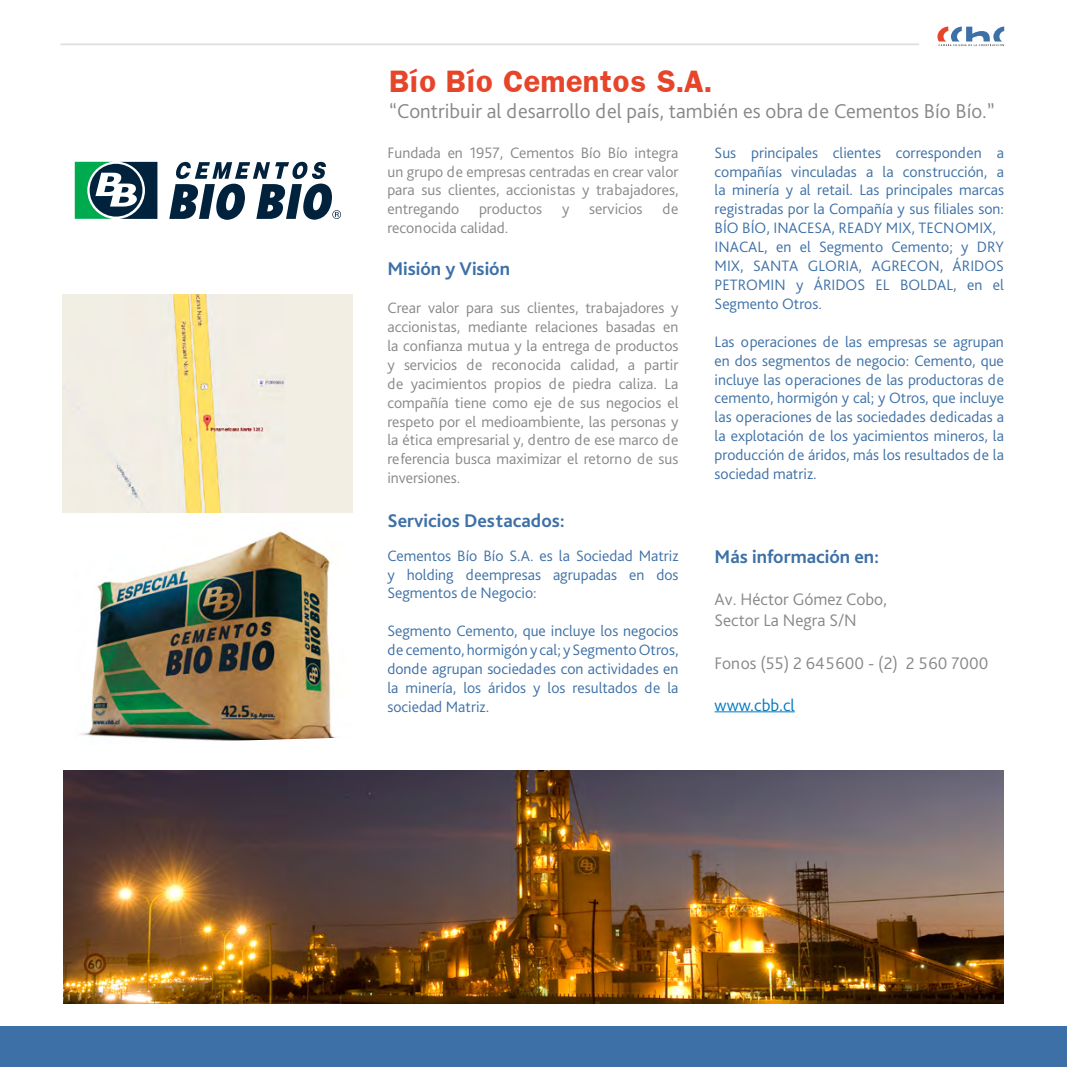
<style>
.page{position:relative;width:1067px;height:1067px;background:#fff}
.page>*{position:absolute;margin:0;border:0;box-sizing:border-box;transform-origin:0 0}
.t1{font:700 26.25px "Franklin";color:#e64529}
.t2{font:300 21px "Bliss Pro";color:#878787}
.t3{font:700 19.25px "Bliss Pro";color:#3d70a6}
.t4{font:300 17.5px/21px "Bliss Pro";color:#878787}
.t5{font:300 17.5px "Bliss Pro";color:#007ac0}
.t6{font:300 15.75px/18.9px "Bliss Pro";color:#3d70a6;text-align:justify}
.t7{font:300 15.75px/18.9px "Bliss Pro";color:#878787;text-align:justify}
</style>
<div class="page">
<svg style="left:937px;top:26px;width:67px;height:20px"></svg>
<hr style="left:61px;top:43px;width:858px;height:2px;background:#dedede">
<div style="left:0;top:1026px;width:1067px;height:41px;background:#3d70a6"></div>
<hr style="left:714px;top:711px;width:80px;height:1px;background:#007ac0">
<svg style="left:75px;top:162px;width:82px;height:57px"></svg>
<svg style="left:169px;top:162px;width:172px;height:58px"></svg>
<img style="left:79px;top:531px;width:258px;height:210px">
<img style="left:63px;top:770px;width:941px;height:234px">
<img style="left:63px;top:295px;width:289px;height:217px">
<h1 class="t1" style="left:389px;top:63px;width:324px">Bío Bío Cementos S.A.</h1>
<h2 class="t2" style="left:389px;top:98px;width:607px">“Contribuir al desarrollo del país, también es obra de Cementos Bío Bío.”</h2>
<p class="t7" style="left:387px;top:143px;width:293px">Fundada en 1957, Cementos Bío Bío integra un grupo de empresas centradas en crear valor para sus clientes, accionistas y trabajadores, entregando</p>
<p class="t7" style="left:479px;top:199px;width:65px">productos</p>
<p class="t7" style="left:562px;top:199px;width:9px">y</p>
<p class="t7" style="left:589px;top:199px;width:55px">servicios</p>
<p class="t7" style="left:662px;top:199px;width:18px">de</p>
<p class="t7" style="left:387px;top:218px;width:122px">reconocida calidad.</p>
<p class="t3" style="left:387px;top:257px;width:124px">Misión y Visión</p>
<p class="t7" style="left:387px;top:298px;width:293px">Crear valor para sus clientes, trabajadores y accionistas, mediante relaciones basadas en la confianza mutua y la entrega de productos y servicios de reconocida calidad, a partir de yacimientos propios de piedra caliza. La compañía tiene como eje de sus negocios el respeto por el medioambiente, las personas y la ética empresarial y, dentro de ese marco de referencia busca maximizar el retorno de sus inversiones.</p>
<p class="t3" style="left:387px;top:509px;width:179px">Servicios Destacados:</p>
<p class="t6" style="left:387px;top:545px;width:293px">Cementos Bío Bío S.A. es la Sociedad Matriz y holding deempresas agrupadas en dos Segmentos de Negocio:</p>
<p class="t6" style="left:387px;top:621px;width:293px">Segmento Cemento, que incluye los negocios de cemento, hormigón y cal; y Segmento Otros, donde agrupan sociedades con actividades en la minería, los áridos y los resultados de la sociedad Matriz.</p>
<p class="t6" style="left:714px;top:143px;width:291px;text-align:left">Sus principales clientes corresponden a compañías vinculadas a la construcción, a la minería y al retail. Las principales marcas registradas por la Compañía y sus filiales son:<br>BÍO BÍO, INACESA, READY MIX, TECNOMIX, INACAL, en el Segmento Cemento; y DRY MIX, SANTA GLORIA, AGRECON, ÁRIDOS PETROMIN y ÁRIDOS EL BOLDAL, en el Segmento Otros.</p>
<p class="t6" style="left:714px;top:332px;width:291px">Las operaciones de las empresas se agrupan en dos segmentos de negocio: Cemento, que incluye las operaciones de las productoras de cemento, hormigón y cal; y Otros, que incluye las operaciones de las sociedades dedicadas a la explotación de los yacimientos mineros, la producción de áridos, más los resultados de la sociedad matriz.</p>
<p class="t3" style="left:714px;top:545px;width:166px">Más información en:</p>
<p class="t4" style="left:714px;top:588px;width:174px">Av. Héctor Gómez Cobo,<br>Sector La Negra S/N</p>
<p class="t4" style="left:714px;top:651px;width:275px">Fonos (55) 2 645600 - (2) 2 560 7000</p>
<p class="t5" style="left:714px;top:694px;width:82px">www.cbb.cl</p>
</div>
